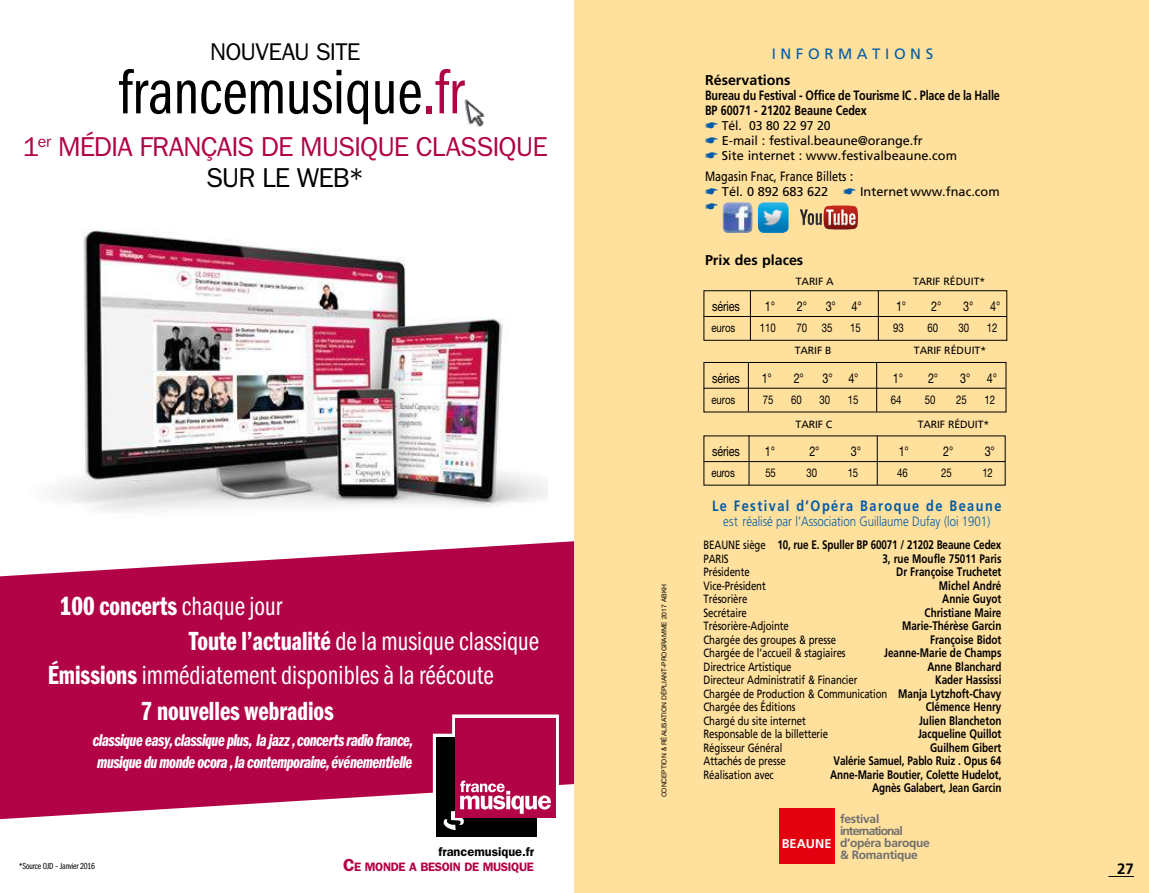
<style>
.page{position:relative;width:1149px;height:893px;background:#fff}
.page>*{position:absolute;margin:0;border:0;box-sizing:border-box;transform-origin:0 0}
.t1{font:65.4px "Franklin Gothic Book Cmpr";color:#000}
.t2{font:27.45px/31.3px "ITC Franklin Gothic Std";letter-spacing:-.035em;color:#b10346;text-align:center}
.t3{font:27.15px/34.5px "Franklin Gothic Book Cmpr";color:#fff}
.t4{font:27.15px "Franklin Gothic Demi Cmpr";color:#fff}
.t5{font:24.3px "ITC Franklin Gothic Std";letter-spacing:-.03em;color:#000}
.t6{font:17.7px/21.3px "Franklin Gothic Demi Cmpr Ital";letter-spacing:-.03em;color:#fff}
.t7{font:700 15px "Frutiger";letter-spacing:.115em;color:#005ca9;scale:.85 1}
.t8{font:15px "Frutiger";color:#005ca9}
.t9{font:700 15px "Frutiger";color:#000}
.t10{font:700 14.25px "Frutiger";color:#000}
.t11{font:700 13.5px/15px "Frutiger";letter-spacing:-.01em;color:#000;scale:.8 1}
.t12{font:13.5px "Helvetica Neue";letter-spacing:-.015em;color:#000;scale:.8 1}
.t13{font:300 13.5px "Frutiger";letter-spacing:-.005em;color:#005ca9;scale:.85 1}
.t14{font:13.5px "Frutiger";color:#000;scale:.8 1}
.t15{font:12.75px/15px "Frutiger";letter-spacing:-.01em;color:#000;scale:.96 1}
.t16{font:12.75px "Frutiger";letter-spacing:-.01em;color:#000}
.t17{font:600 12.75px "ITC Franklin Gothic Std";color:#000}
.t18{font:700 12.75px "Frutiger";color:#fff}
.t19{font:700 12.3px/13.5px "Frutiger";color:#000;text-align:right;scale:.8 1}
.t20{font:600 12.3px "ITC Franklin Gothic Std";letter-spacing:-.03em;color:#b10346}
.t21{font:12px/13.5px "Frutiger";letter-spacing:-.01em;color:#000;scale:.8 1}
.t22{font:12px "Helvetica Neue";color:#000;scale:.8 1}
.t23{font:700 12px/12px "Frutiger";letter-spacing:-.025em;color:#6f6f6e}
.t24{font:10.5px "Frutiger";letter-spacing:-.015em;color:#000}
.t25{font:9.15px "ITC Franklin Gothic Std Bk Cp";letter-spacing:-.02em;color:#000}
.t26{font:6.75px "Helvetica Neue";color:#000}
.s1{color:#b10346}
.s2{color:#000}
.s3{font-family:"Franklin Gothic Book Cmpr"}
.s4{font-family:"Franklin Gothic Demi Cmpr"}
.s5{font-size:17.4px}
</style>
<div class="page">
<img style="left:51px;top:230px;width:496px;height:281px">
<svg style="left:0;top:541px;width:574px;height:278px;background:#b91f5a"></svg>
<svg style="left:432px;top:714px;width:126px;height:123px;background:#982b55"></svg>
<img style="left:464px;top:99px;width:21px;height:28px">
<div style="left:574px;top:0;width:574px;height:893px;background:#ffe09d"></div>
<div style="left:703px;top:290px;width:303px;height:51px;border:1px solid #000"></div>
<div style="left:778px;top:809px;width:56px;height:55px;background:#e3000f"></div>
<hr style="left:703px;top:316px;width:303px;height:1px;background:#000">
<hr style="left:877px;top:291px;width:1px;height:49px;background:#000">
<hr style="left:703px;top:461px;width:301px;height:1px;background:#000">
<hr style="left:876px;top:436px;width:1px;height:49px;background:#000">
<div style="left:703px;top:362px;width:303px;height:50px;border:1px solid #000"></div>
<hr style="left:703px;top:388px;width:302px;height:1px;background:#000">
<hr style="left:876px;top:363px;width:1px;height:49px;background:#000">
<hr style="left:749px;top:290px;width:1px;height:51px;background:#000">
<hr style="left:748px;top:435px;width:1px;height:50px;background:#000">
<hr style="left:747px;top:362px;width:1px;height:50px;background:#000">
<svg style="left:1108px;top:876px;width:25px;height:1px"></svg>
<img style="left:722px;top:202px;width:30px;height:31px">
<img style="left:758px;top:202px;width:30px;height:31px">
<svg style="left:799px;top:206px;width:58px;height:24px"></svg>
<h3 class="t5" style="left:210px;top:38px;width:152px">NOUVEAU SITE</h3>
<h1 class="t1" style="left:119px;top:56px;width:347px">francemusique<span class="s1">.fr</span></h1>
<h2 class="t2" style="left:23px;top:131px;width:526px">1<sup>er</sup> MÉDIA FRANÇAIS DE MUSIQUE CLASSIQUE<br><span class="s2">SUR LE WEB*</span></h2>
<h3 class="t4" style="left:60px;top:591px;width:224px">100 concerts <span class="s3">chaque jour</span></h3>
<h3 class="t3" style="left:48px;top:624px;width:492px;text-indent:141px"><span class="s4">Toute l’actualité</span> de la musique classique<br><span class="s4">Émissions</span> immédiatement disponibles à la réécoute</h3>
<h3 class="t4" style="left:141px;top:696px;width:194px">7 nouvelles webradios</h3>
<h3 class="t6" style="left:93px;top:730px;width:322px">classique easy, classique plus, la jazz , concerts radio france, musique du monde ocora , la contemporaine, événementielle</h3>
<p class="t25" style="left:19px;top:861px;width:78px">*Source OJD – Janvier 2016</p>
<p class="t17" style="left:438px;top:844px;width:97px">francemusique.fr</p>
<p class="t20" style="left:343px;top:860px;width:192px"><span class="s5">C</span>E MONDE A BESOIN DE MUSIQUE</p>
<p class="t26" style="left:659px;top:797px;width:215px;rotate:-90deg">CONCEPTION &amp; RÉALISATION DÉPLIANT-PROGRAMME 2017 ABKH</p>
<p class="t8" style="left:771px;top:45px;width:163px">I N F O R M A T I O N S</p>
<p class="t10" style="left:704px;top:71px;width:87px">Réservations</p>
<p class="t11" style="left:704px;top:87px;width:370px">Bureau du Festival - Office de Tourisme IC . Place de la Halle<br>BP 60071 - 21202 Beaune Cedex</p>
<p class="t15" style="left:721px;top:118px;width:246px">Tél. 03 80 22 97 20<br>E-mail : festival.beaune@orange.fr<br>Site internet : www.festivalbeaune.com</p>
<p class="t14" style="left:704px;top:168px;width:187px">Magasin Fnac, France Billets :</p>
<p class="t16" style="left:721px;top:184px;width:108px">Tél. 0 892 683 622</p>
<p class="t16" style="left:859px;top:184px;width:141px">Internet www.fnac.com</p>
<p class="t10" style="left:704px;top:251px;width:100px">Prix des places</p>
<p class="t12" style="left:712px;top:299px;width:36px">séries</p>
<p class="t12" style="left:764px;top:299px;width:14px">1°</p>
<p class="t12" style="left:796px;top:299px;width:14px">2°</p>
<p class="t12" style="left:825px;top:299px;width:46px">3° 4°</p>
<p class="t12" style="left:895px;top:299px;width:14px">1°</p>
<p class="t12" style="left:931px;top:299px;width:14px">2°</p>
<p class="t12" style="left:963px;top:299px;width:48px">3° 4°</p>
<p class="t22" style="left:711px;top:321px;width:31px">euros</p>
<p class="t22" style="left:759px;top:321px;width:22px">110</p>
<p class="t22" style="left:796px;top:321px;width:47px">70 35</p>
<p class="t22" style="left:849px;top:321px;width:15px">15</p>
<p class="t22" style="left:892px;top:321px;width:15px">93</p>
<p class="t22" style="left:927px;top:321px;width:15px">60</p>
<p class="t22" style="left:958px;top:321px;width:15px">30</p>
<p class="t22" style="left:986px;top:321px;width:15px">12</p>
<p class="t24" style="left:795px;top:275px;width:39px">TARIF A</p>
<p class="t24" style="left:912px;top:275px;width:74px">TARIF RÉDUIT*</p>
<p class="t24" style="left:794px;top:344px;width:38px">TARIF B</p>
<p class="t24" style="left:913px;top:344px;width:74px">TARIF RÉDUIT*</p>
<p class="t12" style="left:712px;top:370px;width:36px">séries</p>
<p class="t12" style="left:761px;top:370px;width:14px">1°</p>
<p class="t12" style="left:793px;top:370px;width:14px">2°</p>
<p class="t12" style="left:822px;top:370px;width:46px">3° 4°</p>
<p class="t12" style="left:892px;top:370px;width:14px">1°</p>
<p class="t12" style="left:927px;top:370px;width:14px">2°</p>
<p class="t12" style="left:959px;top:370px;width:48px">3° 4°</p>
<p class="t22" style="left:711px;top:393px;width:31px">euros</p>
<p class="t22" style="left:762px;top:393px;width:15px">75</p>
<p class="t22" style="left:790px;top:393px;width:15px">60</p>
<p class="t22" style="left:819px;top:393px;width:15px">30</p>
<p class="t22" style="left:847px;top:393px;width:15px">15</p>
<p class="t22" style="left:890px;top:393px;width:15px">64</p>
<p class="t22" style="left:924px;top:393px;width:15px">50</p>
<p class="t22" style="left:955px;top:393px;width:15px">25</p>
<p class="t22" style="left:984px;top:393px;width:15px">12</p>
<p class="t24" style="left:795px;top:418px;width:38px">TARIF C</p>
<p class="t24" style="left:917px;top:418px;width:73px">TARIF RÉDUIT*</p>
<p class="t12" style="left:712px;top:443px;width:36px">séries</p>
<p class="t12" style="left:764px;top:443px;width:14px">1°</p>
<p class="t12" style="left:809px;top:443px;width:14px">2°</p>
<p class="t12" style="left:850px;top:443px;width:14px">3°</p>
<p class="t12" style="left:898px;top:443px;width:14px">1°</p>
<p class="t12" style="left:943px;top:443px;width:14px">2°</p>
<p class="t12" style="left:984px;top:443px;width:14px">3°</p>
<p class="t22" style="left:711px;top:466px;width:31px">euros</p>
<p class="t22" style="left:765px;top:466px;width:15px">55</p>
<p class="t22" style="left:806px;top:466px;width:15px">30</p>
<p class="t22" style="left:847px;top:466px;width:15px">15</p>
<p class="t22" style="left:897px;top:466px;width:15px">46</p>
<p class="t22" style="left:940px;top:466px;width:15px">25</p>
<p class="t22" style="left:982px;top:466px;width:15px">12</p>
<p class="t7" style="left:711px;top:497px;width:342px">Le Festival d’Opéra Baroque de Beaune</p>
<p class="t13" style="left:722px;top:513px;width:316px">est réalisé par l’Association Guillaume Dufay (loi 1901)</p>
<p class="t19" style="left:777px;top:538px;width:281px">10, rue E. Spuller BP 60071 / 21202 Beaune Cedex<br>3, rue Moufle 75011 Paris<br>Dr Françoise Truchetet<br>Michel André<br>Annie Guyot<br>Christiane Maire<br>Marie-Thérèse Garcin<br>Françoise Bidot<br>Jeanne-Marie de Champs<br>Anne Blanchard<br>Kader Hassissi<br>Manja Lytzhoft-Chavy<br>Clémence Henry<br>Julien Blancheton<br>Jacqueline Quillot<br>Guilhem Gibert<br>Valérie Samuel, Pablo Ruiz . Opus 64<br>Anne-Marie Boutier, Colette Hudelot,<br>Agnès Galabert, Jean Garcin</p>
<p class="t21" style="left:703px;top:538px;width:231px">BEAUNE siège<br>PARIS<br>Présidente<br>Vice-Président<br>Trésorière<br>Secrétaire<br>Trésorière-Adjointe<br>Chargée des groupes &amp; presse<br>Chargée de l’accueil &amp; stagiaires<br>Directrice Artistique<br>Directeur Administratif &amp; Financier<br>Chargée de Production &amp; Communication<br>Chargée des Éditions<br>Chargé du site internet<br>Responsable de la billetterie<br>Régisseur Général<br>Attachés de presse<br>Réalisation avec</p>
<p class="t18" style="left:781px;top:836px;width:51px">BEAUNE</p>
<p class="t23" style="left:839px;top:813px;width:91px">festival international d’opéra baroque &amp; Romantique</p>
<p class="t9" style="left:1116px;top:860px;width:18px">27</p>
</div>
